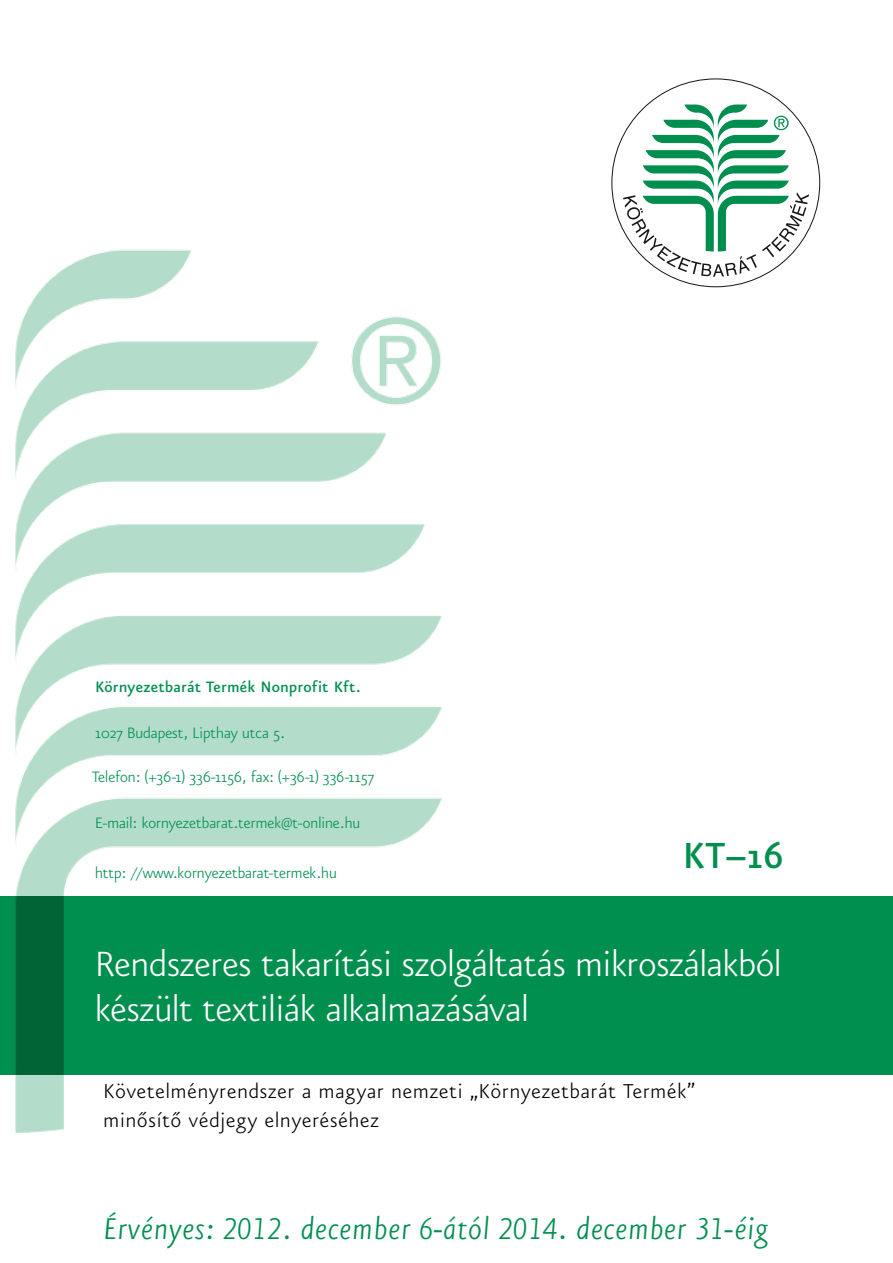
<style>
.page{position:relative;width:893px;height:1263px;background:#fff}
.page>*{position:absolute;margin:0;border:0;box-sizing:border-box;transform-origin:0 0}
.t1{font:500 43.5px "Eureka Sans CE";color:#008f4f}
.t2{font:300 42px/45px "Eureka Sans CE";color:#fff}
.t3{font:italic 300 36px "Eureka Sans CE";letter-spacing:.02em;color:#008f4f}
.t4{font:300 24px/28.8px "Eureka Sans CE";letter-spacing:.04em;color:#000}
.t5{font:300 18px "Eureka Sans CE";color:#008f4f}
.t6{font:500 18px "Eureka Sans CE";letter-spacing:.01em;color:#008f4f}
</style>
<div class="page">
<div style="left:0;top:896px;width:893px;height:178px;background:#008f4f"></div>
<img style="left:1px;top:249px;width:447px;height:884px">
<svg style="left:623px;top:105px;width:186px;height:172px"></svg>
<p class="t6" style="left:95px;top:677px;width:267px">Környezetbarát Termék Nonprofit Kft.</p>
<p class="t5" style="left:95px;top:722px;width:191px">1027 Budapest, Lipthay utca 5.</p>
<p class="t5" style="left:92px;top:766px;width:283px">Telefon: (+36-1) 336-1156, fax: (+36-1) 336-1157</p>
<p class="t5" style="left:95px;top:813px;width:267px">E-mail: kornyezetbarat.termek@t-online.hu</p>
<p class="t5" style="left:95px;top:862px;width:243px">http: //www.kornyezetbarat-termek.hu</p>
<h1 class="t1" style="left:682px;top:831px;width:102px">KT–16</h1>
<h2 class="t2" style="left:95px;top:941px;width:688px">Rendszeres takarítási szolgáltatás mikroszálakból készült textiliák alkalmazásával</h2>
<h3 class="t4" style="left:103px;top:1077px;width:593px">Követelményrendszer a magyar nemzeti „Környezetbarát Termék” minősítő védjegy elnyeréséhez</h3>
<h3 class="t3" style="left:103px;top:1208px;width:666px">Érvényes: 2012. december 6-ától 2014. december 31-éig</h3>
</div>
